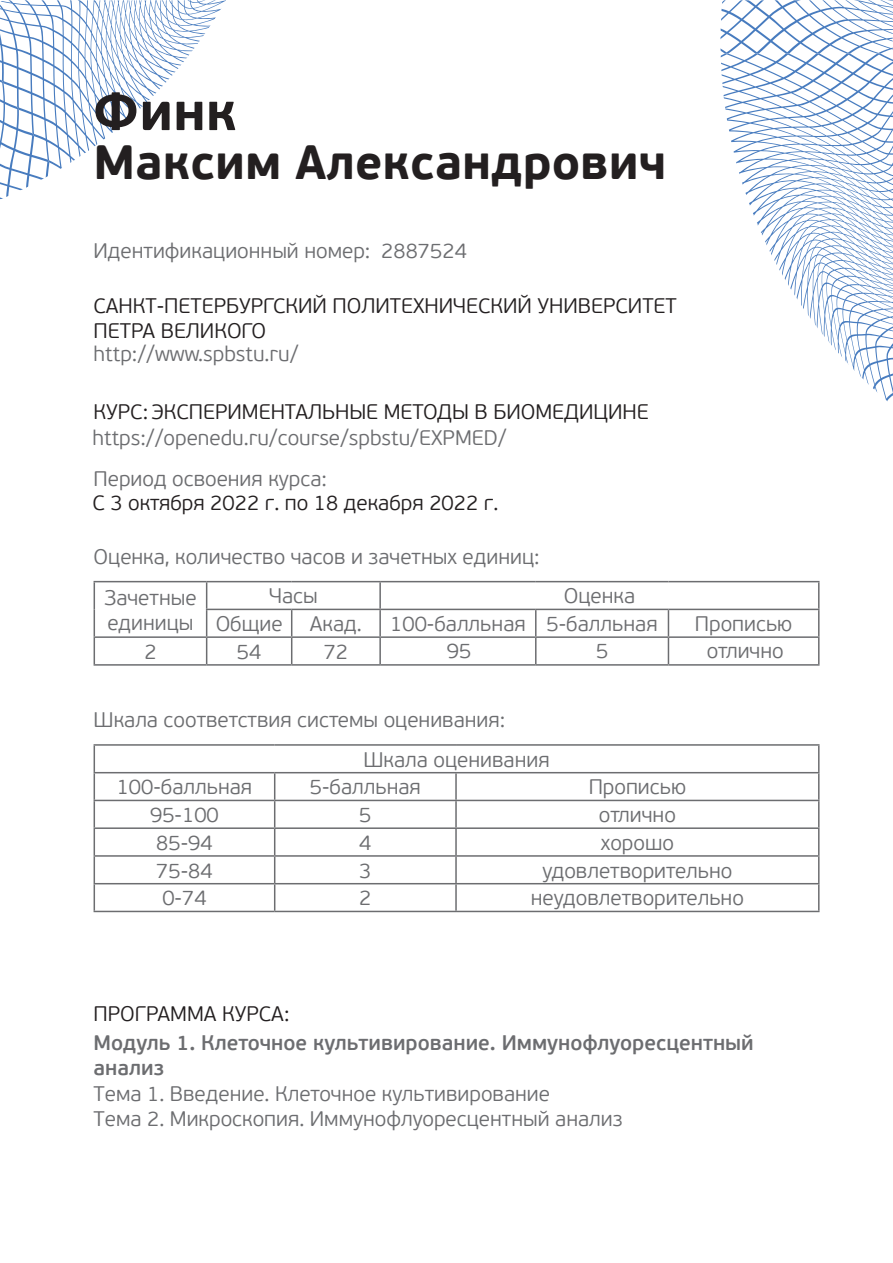
<style>
.page{position:relative;width:893px;height:1263px;background:#fff}
.page>*{position:absolute;margin:0;border:0;box-sizing:border-box;transform-origin:0 0}
.t1{font:700 54px "PF Beau Sans Pro";color:#231f20}
.t2{font:700 48px "PF Beau Sans Pro";color:#231f20}
.t3{font:300 21px/25.2px "PF Beau Sans Pro";color:#6c6d70}
.t4{font:300 21px "PF Beau Sans Pro";color:#231f20}
.t5{font:600 21px/25.2px "PF Beau Sans Pro";color:#6c6d70}
</style>
<div class="page">
<svg style="left:720px;top:0;width:173px;height:54px"></svg>
<svg style="left:720px;top:54px;width:173px;height:348px"></svg>
<svg style="left:0;top:0;width:226px;height:199px"></svg>
<hr style="left:94px;top:581px;width:113px;height:1px;background:#6c6d70">
<hr style="left:207px;top:581px;width:85px;height:1px;background:#6c6d70">
<hr style="left:292px;top:581px;width:88px;height:1px;background:#6c6d70">
<hr style="left:380px;top:581px;width:156px;height:1px;background:#6c6d70">
<hr style="left:379px;top:582px;width:2px;height:27px;background:#6c6d70">
<hr style="left:536px;top:581px;width:132px;height:1px;background:#6c6d70">
<hr style="left:668px;top:581px;width:151px;height:1px;background:#6c6d70">
<hr style="left:206px;top:609px;width:86px;height:1px;background:#6c6d70">
<hr style="left:292px;top:609px;width:88px;height:1px;background:#6c6d70">
<hr style="left:380px;top:609px;width:156px;height:1px;background:#6c6d70">
<hr style="left:379px;top:610px;width:2px;height:26px;background:#6c6d70">
<hr style="left:536px;top:609px;width:132px;height:1px;background:#6c6d70">
<hr style="left:668px;top:609px;width:151px;height:1px;background:#6c6d70">
<hr style="left:94px;top:636px;width:113px;height:2px;background:#6c6d70">
<svg style="left:94px;top:582px;width:1px;height:82px"></svg>
<hr style="left:207px;top:636px;width:85px;height:2px;background:#6c6d70">
<svg style="left:206px;top:582px;width:1px;height:82px"></svg>
<hr style="left:292px;top:636px;width:88px;height:2px;background:#6c6d70">
<svg style="left:291px;top:610px;width:1px;height:54px"></svg>
<hr style="left:380px;top:636px;width:156px;height:2px;background:#6c6d70">
<hr style="left:379px;top:638px;width:2px;height:26px;background:#6c6d70">
<hr style="left:536px;top:636px;width:132px;height:2px;background:#6c6d70">
<svg style="left:535px;top:610px;width:1px;height:54px"></svg>
<hr style="left:668px;top:636px;width:151px;height:2px;background:#6c6d70">
<svg style="left:668px;top:610px;width:1px;height:54px"></svg>
<svg style="left:818px;top:582px;width:1px;height:82px"></svg>
<hr style="left:94px;top:664px;width:113px;height:2px;background:#6c6d70">
<hr style="left:207px;top:664px;width:85px;height:2px;background:#6c6d70">
<hr style="left:292px;top:664px;width:88px;height:2px;background:#6c6d70">
<hr style="left:380px;top:664px;width:156px;height:2px;background:#6c6d70">
<hr style="left:536px;top:664px;width:132px;height:2px;background:#6c6d70">
<hr style="left:668px;top:664px;width:151px;height:2px;background:#6c6d70">
<hr style="left:94px;top:744px;width:181px;height:2px;background:#6c6d70">
<hr style="left:275px;top:744px;width:181px;height:2px;background:#6c6d70">
<hr style="left:456px;top:744px;width:363px;height:2px;background:#6c6d70">
<hr style="left:94px;top:772px;width:181px;height:1px;background:#6c6d70">
<hr style="left:275px;top:772px;width:181px;height:1px;background:#6c6d70">
<hr style="left:456px;top:772px;width:363px;height:1px;background:#6c6d70">
<hr style="left:455px;top:773px;width:2px;height:27px;background:#6c6d70">
<hr style="left:94px;top:800px;width:181px;height:1px;background:#6c6d70">
<hr style="left:275px;top:800px;width:181px;height:1px;background:#6c6d70">
<hr style="left:456px;top:800px;width:363px;height:1px;background:#6c6d70">
<hr style="left:455px;top:801px;width:2px;height:26px;background:#6c6d70">
<hr style="left:94px;top:827px;width:181px;height:2px;background:#6c6d70">
<hr style="left:275px;top:827px;width:181px;height:2px;background:#6c6d70">
<hr style="left:456px;top:827px;width:363px;height:2px;background:#6c6d70">
<hr style="left:455px;top:829px;width:2px;height:26px;background:#6c6d70">
<hr style="left:94px;top:855px;width:181px;height:2px;background:#6c6d70">
<hr style="left:275px;top:855px;width:181px;height:2px;background:#6c6d70">
<hr style="left:456px;top:855px;width:363px;height:2px;background:#6c6d70">
<hr style="left:455px;top:857px;width:2px;height:26px;background:#6c6d70">
<hr style="left:94px;top:883px;width:181px;height:1px;background:#6c6d70">
<svg style="left:94px;top:746px;width:1px;height:165px"></svg>
<hr style="left:275px;top:883px;width:181px;height:1px;background:#6c6d70">
<svg style="left:274px;top:773px;width:1px;height:138px"></svg>
<hr style="left:456px;top:883px;width:363px;height:1px;background:#6c6d70">
<hr style="left:455px;top:884px;width:2px;height:27px;background:#6c6d70">
<svg style="left:818px;top:746px;width:1px;height:165px"></svg>
<hr style="left:94px;top:911px;width:181px;height:1px;background:#6c6d70">
<hr style="left:275px;top:911px;width:181px;height:1px;background:#6c6d70">
<hr style="left:456px;top:911px;width:363px;height:1px;background:#6c6d70">
<p class="t1" style="left:92px;top:78px;width:146px">Финк</p>
<p class="t2" style="left:94px;top:133px;width:574px">Максим Александрович</p>
<p class="t3" style="left:94px;top:238px;width:278px">Идентификационный номер:</p>
<p class="t4" style="left:94px;top:293px;width:585px">САНКТ-ПЕТЕРБУРГСКИЙ ПОЛИТЕХНИЧЕСКИЙ УНИВЕРСИТЕТ</p>
<p class="t4" style="left:94px;top:319px;width:174px">ПЕТРА ВЕЛИКОГО</p>
<p class="t3" style="left:94px;top:342px;width:206px">http://www.spbstu.ru/</p>
<p class="t4" style="left:94px;top:400px;width:557px">КУРС:ЭКСПЕРИМЕНТАЛЬНЫЕ МЕТОДЫ В БИОМЕДИЦИНЕ</p>
<p class="t3" style="left:381px;top:238px;width:87px">2887524</p>
<p class="t3" style="left:92px;top:426px;width:416px">https://openedu.ru/course/spbstu/EXPMED/</p>
<p class="t3" style="left:94px;top:466px;width:235px">Период освоения курса:</p>
<p class="t4" style="left:92px;top:491px;width:407px">С 3 октября 2022 г. по 18 декабря 2022 г.</p>
<p class="t3" style="left:94px;top:545px;width:448px">Оценка, количество часов и зачетных единиц:</p>
<p class="t3" style="left:104px;top:585px;width:94px">Зачетные единицы</p>
<p class="t3" style="left:269px;top:584px;width:50px">Часы</p>
<p class="t3" style="left:564px;top:584px;width:73px">Оценка</p>
<p class="t3" style="left:216px;top:612px;width:69px">Общие</p>
<p class="t3" style="left:310px;top:612px;width:53px">Акад.</p>
<p class="t3" style="left:390px;top:612px;width:137px">100-балльная</p>
<p class="t3" style="left:547px;top:612px;width:113px">5-балльная</p>
<p class="t3" style="left:695px;top:612px;width:99px">Прописью</p>
<p class="t3" style="left:144px;top:639px;width:14px">2</p>
<p class="t3" style="left:237px;top:639px;width:26px">54</p>
<p class="t3" style="left:324px;top:639px;width:26px">72</p>
<p class="t3" style="left:447px;top:639px;width:26px">95</p>
<p class="t3" style="left:596px;top:639px;width:14px">5</p>
<p class="t3" style="left:707px;top:639px;width:79px">отлично</p>
<p class="t3" style="left:94px;top:707px;width:413px">Шкала соответствия системы оценивания:</p>
<p class="t3" style="left:363px;top:747px;width:188px">Шкала оценивания</p>
<p class="t3" style="left:117px;top:775px;width:137px">100-балльная</p>
<p class="t3" style="left:310px;top:775px;width:113px">5-балльная</p>
<p class="t3" style="left:589px;top:775px;width:99px">Прописью</p>
<p class="t3" style="left:150px;top:803px;width:70px">95-100</p>
<p class="t3" style="left:359px;top:803px;width:14px">5</p>
<p class="t3" style="left:599px;top:803px;width:79px">отлично</p>
<p class="t3" style="left:156px;top:830px;width:58px">85-94</p>
<p class="t3" style="left:359px;top:830px;width:14px">4</p>
<p class="t3" style="left:601px;top:830px;width:75px">хорошо</p>
<p class="t3" style="left:156px;top:858px;width:58px">75-84</p>
<p class="t3" style="left:359px;top:858px;width:14px">3</p>
<p class="t3" style="left:542px;top:858px;width:192px">удовлетворительно</p>
<p class="t3" style="left:162px;top:886px;width:46px">0-74</p>
<p class="t3" style="left:359px;top:886px;width:14px">2</p>
<p class="t3" style="left:531px;top:886px;width:215px">неудовлетворительно</p>
<p class="t4" style="left:94px;top:1001px;width:197px">ПРОГРАММА КУРСА:</p>
<p class="t5" style="left:94px;top:1031px;width:662px">Модуль 1. Клеточное культивирование. Иммунофлуоресцентный анализ</p>
<p class="t3" style="left:94px;top:1081px;width:458px">Тема 1. Введение. Клеточное культивирование</p>
<p class="t3" style="left:94px;top:1106px;width:531px">Тема 2. Микроскопия. Иммунофлуоресцентный анализ</p>
</div>
